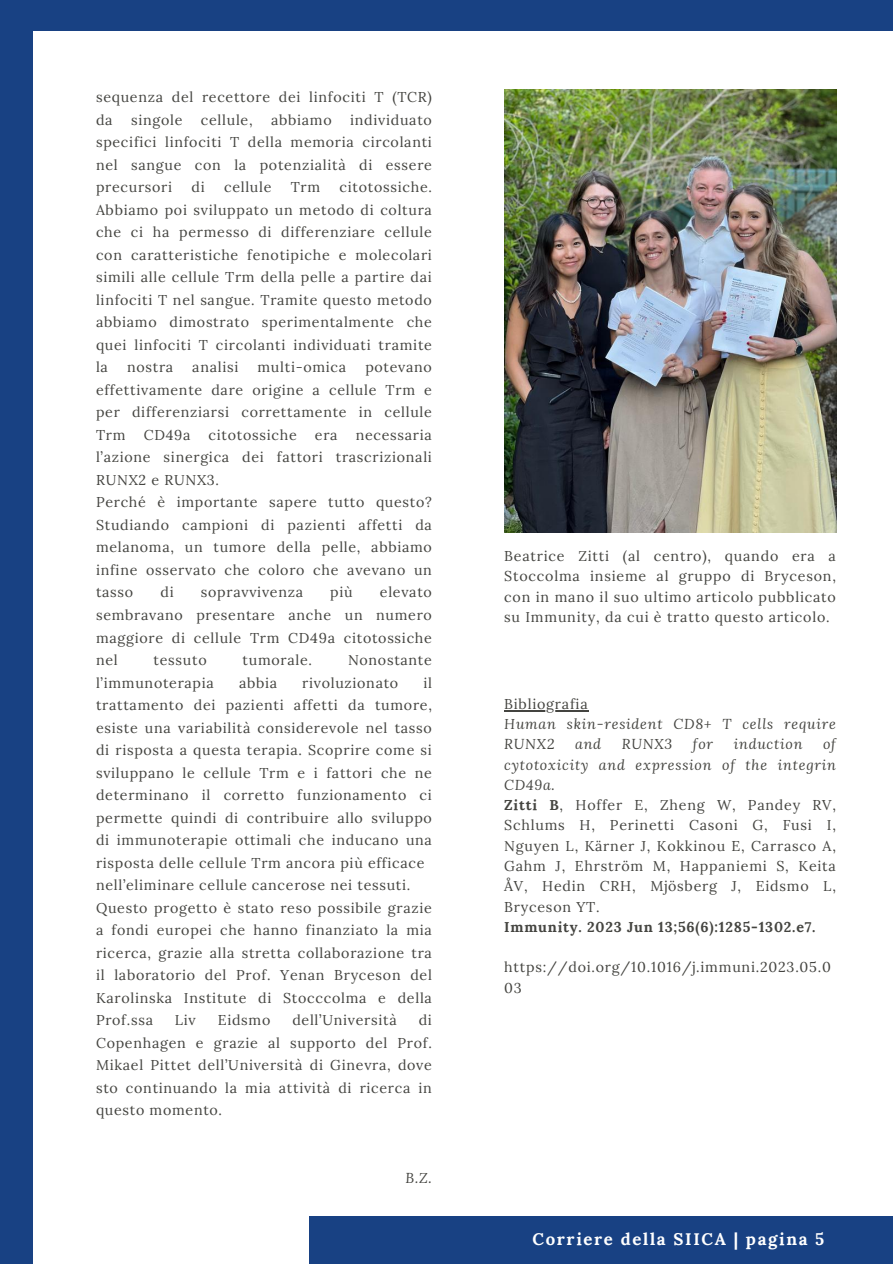
<style>
.page{position:relative;width:893px;height:1264px;background:#fff}
.page>*{position:absolute;margin:0;border:0;box-sizing:border-box;transform-origin:0 0}
.t1{font:700 16.8px "Lora";letter-spacing:.1em;color:#fff}
.t2{font:14.25px/22.5px "Lora";letter-spacing:.05em;color:#444440;text-align:justify}
.t3{font:italic 14.25px/20.2px "Lora";letter-spacing:.055em;color:#444440}
.t4{font:700 14.25px "Lora";letter-spacing:.055em;color:#444440}
.s1{font-style:italic}
.s2{font-weight:700}
</style>
<div class="page">
<div style="left:0;top:0;width:33px;height:1263px;background:#184183"></div>
<div style="left:10px;top:0;width:882px;height:30px;background:#184183"></div>
<div style="left:309px;top:1216px;width:583px;height:47px;background:#184183"></div>
<img style="left:504px;top:89px;width:332px;height:444px">
<hr style="left:504px;top:710px;width:84px;height:1px;background:#444440">
<p class="t2" style="left:96px;top:86px;width:337px">sequenza del recettore dei linfociti T (TCR) da</p>
<p class="t2" style="left:96px;top:108px;width:337px;text-indent:254px">individuato specifici linfociti T della memoria circolanti nel sangue con la potenzialità di essere precursori</p>
<p class="t2" style="left:131px;top:108px;width:53px">singole</p>
<p class="t2" style="left:201px;top:108px;width:53px">cellule,</p>
<p class="t2" style="left:271px;top:108px;width:62px">abbiamo</p>
<p class="t2" style="left:96px;top:176px;width:337px;text-indent:243px">citotossiche.<br>Abbiamo poi sviluppato un metodo di coltura che ci ha permesso di differenziare cellule con caratteristiche fenotipiche e molecolari simili alle cellule Trm della pelle a partire dai linfociti T nel sangue. Tramite questo metodo abbiamo dimostrato sperimentalmente che quei linfociti T circolanti individuati tramite la</p>
<p class="t2" style="left:191px;top:176px;width:15px">di</p>
<p class="t2" style="left:224px;top:176px;width:49px">cellule</p>
<p class="t2" style="left:291px;top:176px;width:31px">Trm</p>
<p class="t2" style="left:127px;top:356px;width:48px">nostra</p>
<p class="t2" style="left:192px;top:356px;width:48px">analisi</p>
<p class="t2" style="left:257px;top:356px;width:90px">multi-omica</p>
<p class="t2" style="left:96px;top:356px;width:337px;text-indent:269px">potevano effettivamente dare origine a cellule Trm e per differenziarsi correttamente in cellule Trm</p>
<p class="t2" style="left:144px;top:423px;width:48px">CD49a</p>
<p class="t2" style="left:208px;top:423px;width:90px">citotossiche</p>
<p class="t2" style="left:315px;top:423px;width:24px">era</p>
<p class="t2" style="left:96px;top:423px;width:337px;text-align:left;text-indent:260px">necessaria l’azione sinergica dei fattori trascrizionali<br>RUNX2 e RUNX3.<br>Perché è importante sapere tutto questo?<br>Studiando campioni di pazienti affetti da melanoma, un tumore della pelle, abbiamo infine osservato che coloro che avevano un tasso</p>
<p class="t2" style="left:160px;top:581px;width:15px">di</p>
<p class="t2" style="left:201px;top:581px;width:104px">sopravvivenza</p>
<p class="t2" style="left:330px;top:581px;width:24px">più</p>
<p class="t2" style="left:96px;top:581px;width:337px;text-indent:284px">elevato sembravano presentare anche un numero maggiore di cellule Trm CD49a citotossiche nel</p>
<p class="t2" style="left:154px;top:648px;width:55px">tessuto</p>
<p class="t2" style="left:242px;top:648px;width:71px">tumorale.</p>
<p class="t2" style="left:348px;top:648px;width:85px">Nonostante</p>
<p class="t2" style="left:96px;top:671px;width:119px">l’immunoterapia</p>
<p class="t2" style="left:239px;top:671px;width:40px">abbia</p>
<p class="t2" style="left:302px;top:671px;width:98px">rivoluzionato</p>
<p class="t2" style="left:96px;top:671px;width:337px;text-align:left;text-indent:327px">il trattamento dei pazienti affetti da tumore, esiste una variabilità considerevole nel tasso di risposta a questa terapia. Scoprire come si sviluppano le cellule Trm e i fattori che ne determinano il corretto funzionamento ci permette quindi di contribuire allo sviluppo di immunoterapie ottimali che inducano una risposta delle cellule Trm ancora più efficace nell’eliminare cellule cancerose nei tessuti.<br>Questo progetto è stato reso possibile grazie a fondi europei che hanno finanziato la mia ricerca, grazie alla stretta collaborazione tra il laboratorio del Prof. Yenan Bryceson del Karolinska Institute di Stocccolma e della Prof.ssa</p>
<p class="t2" style="left:175px;top:1008px;width:22px">Liv</p>
<p class="t2" style="left:218px;top:1008px;width:54px">Eidsmo</p>
<p class="t2" style="left:292px;top:1008px;width:106px">dell’Università</p>
<p class="t2" style="left:96px;top:1008px;width:337px;text-indent:322px">di Copenhagen e grazie al supporto del Prof.<br>Mikael Pittet dell’Università di Ginevra, dove sto continuando la mia attività di ricerca in questo momento.</p>
<p class="t3" style="left:405px;top:1167px;width:28px">B.Z.</p>
<p class="t2" style="left:504px;top:545px;width:333px;line-height:20.2px">Beatrice Zitti (al centro), quando era a Stoccolma insieme al gruppo di Bryceson, con in mano il suo ultimo articolo pubblicato su Immunity, da cui è tratto questo articolo.</p>
<p class="t2" style="left:504px;top:692px;width:85px">Bibliografia</p>
<p class="t3" style="left:504px;top:713px;width:333px">Human skin-resident CD8+ T cells require<br>RUNX2</p>
<p class="t2" style="left:504px;top:734px;width:333px;line-height:20.2px;text-align:left;text-indent:319px"><span class="s1">of cytotoxicity and expression of the integrin<br>CD49a.<br></span><span class="s2">Zitti B</span>, Hoffer E, Zheng W, Pandey RV,<br>Schlums H, Perinetti Casoni G, Fusi I,<br>Nguyen L, Kärner J, Kokkinou E, Carrasco A,<br>Gahm J, Ehrström M, Happaniemi S, Keita<br>ÅV, Hedin CRH, Mjösberg J, Eidsmo L,<br>Bryceson YT.</p>
<p class="t4" style="left:504px;top:917px;width:313px">Immunity. 2023 Jun 13;56(6):1285-1302.e7.</p>
<p class="t2" style="left:504px;top:956px;width:328px;line-height:20.2px">https://doi.org/10.1016/j.immuni.2023.05.0<br>03</p>
<p class="t3" style="left:575px;top:734px;width:28px">and</p>
<p class="t3" style="left:621px;top:734px;width:52px">RUNX3</p>
<p class="t3" style="left:693px;top:734px;width:22px">for</p>
<p class="t3" style="left:733px;top:734px;width:70px">induction</p>
<p class="t1" style="left:532px;top:1228px;width:293px">Corriere della SIICA | pagina 5</p>
</div>
